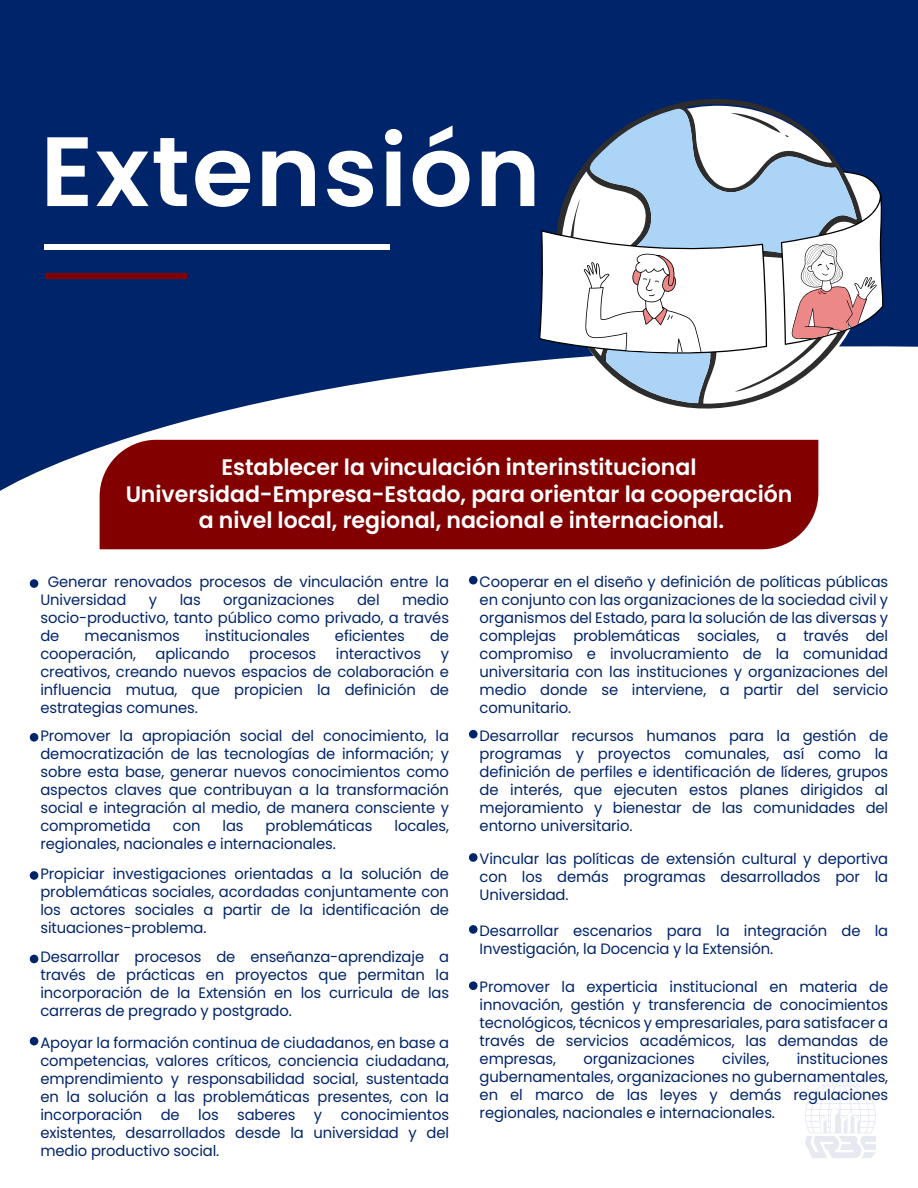
<style>
.page{position:relative;width:918px;height:1188px;background:#fff}
.page>*{position:absolute;margin:0;border:0;box-sizing:border-box;transform-origin:0 0}
.t1{font:600 98.4px "Poppins";letter-spacing:.02em;color:#fff}
.t2{font:600 22.35px/26.8px "Poppins";color:#fff;text-align:center}
.t3{font:15px/18px "Poppins";letter-spacing:-.01em;color:#002469;text-align:justify}
</style>
<div class="page">
<svg style="left:0;top:0;width:918px;height:491px;background:#1f3f7b"></svg>
<svg style="left:805px;top:1080px;width:71px;height:78px"></svg>
<div style="left:45px;top:244px;width:345px;height:6px;background:#fff"></div>
<div style="left:45px;top:273px;width:141px;height:6px;background:#820000"></div>
<div style="left:30px;top:579px;width:8px;height:9px;background:#002469;border-radius:50%"></div>
<div style="left:30px;top:733px;width:8px;height:9px;background:#002469;border-radius:50%"></div>
<div style="left:30px;top:871px;width:8px;height:9px;background:#002469;border-radius:50%"></div>
<div style="left:30px;top:955px;width:8px;height:8px;background:#002469;border-radius:50%"></div>
<div style="left:30px;top:1037px;width:8px;height:8px;background:#002469;border-radius:50%"></div>
<div style="left:469px;top:576px;width:9px;height:8px;background:#002469;border-radius:50%"></div>
<div style="left:469px;top:730px;width:9px;height:8px;background:#002469;border-radius:50%"></div>
<div style="left:469px;top:853px;width:9px;height:9px;background:#002469;border-radius:50%"></div>
<div style="left:469px;top:925px;width:9px;height:9px;background:#002469;border-radius:50%"></div>
<div style="left:469px;top:981px;width:9px;height:9px;background:#002469;border-radius:50%"></div>
<div style="left:100px;top:440px;width:718px;height:109px;background:#820000"></div>
<svg style="left:538px;top:98px;width:334px;height:322px"></svg>
<svg style="left:590px;top:108px;width:267px;height:295px"></svg>
<svg style="left:539px;top:170px;width:345px;height:222px"></svg>
<h1 class="t1" style="left:40px;top:115px;width:502px">Extensión</h1>
<h2 class="t2" style="left:126px;top:454px;width:668px">Establecer la vinculación interinstitucional<br>Universidad-Empresa-Estado, para orientar la cooperación a nivel local, regional, nacional e internacional.</h2>
<p class="t3" style="left:40px;top:573px;width:410px;text-indent:7px">Generar renovados procesos de vinculación entre la<br>Universidad</p>
<p class="t3" style="left:40px;top:591px;width:410px;text-indent:362px">medio socio-productivo, tanto público como privado, a través de</p>
<p class="t3" style="left:149px;top:591px;width:10px">y</p>
<p class="t3" style="left:180px;top:591px;width:23px">las</p>
<p class="t3" style="left:223px;top:591px;width:113px">organizaciones</p>
<p class="t3" style="left:357px;top:591px;width:24px">del</p>
<p class="t3" style="left:85px;top:627px;width:97px">mecanismos</p>
<p class="t3" style="left:205px;top:627px;width:106px">institucionales</p>
<p class="t3" style="left:335px;top:627px;width:71px">eficientes</p>
<p class="t3" style="left:430px;top:627px;width:21px">de</p>
<p class="t3" style="left:40px;top:645px;width:97px">cooperación,</p>
<p class="t3" style="left:156px;top:645px;width:76px">aplicando</p>
<p class="t3" style="left:249px;top:645px;width:69px">procesos</p>
<p class="t3" style="left:336px;top:645px;width:87px">interactivos</p>
<p class="t3" style="left:40px;top:645px;width:410px;text-indent:400px">y creativos, creando nuevos espacios de colaboración e influencia mutua, que propicien la definición de estrategias comunes.</p>
<p class="t3" style="left:40px;top:726px;width:410px">Promover la apropiación social del conocimiento, la democratización de las tecnologías de información; y sobre esta base, generar nuevos conocimientos como aspectos claves que contribuyan a la transformación social e integración al medio, de manera consciente y comprometida</p>
<p class="t3" style="left:173px;top:816px;width:29px">con</p>
<p class="t3" style="left:223px;top:816px;width:23px">las</p>
<p class="t3" style="left:266px;top:816px;width:109px">problemáticas</p>
<p class="t3" style="left:395px;top:816px;width:56px">locales,</p>
<p class="t3" style="left:40px;top:828px;width:410px;line-height:30.2px">regionales, nacionales e internacionales.<br>Propiciar investigaciones orientadas a la solución de</p>
<p class="t3" style="left:40px;top:883px;width:410px">problemáticas sociales, acordadas conjuntamente con los actores sociales a partir de la identificación de situaciones-problema.</p>
<p class="t3" style="left:40px;top:948px;width:410px">Desarrollar procesos de enseñanza-aprendizaje a través de prácticas en proyectos que permitan la incorporación de la Extensión en los curricula de las carreras de pregrado y postgrado.</p>
<p class="t3" style="left:40px;top:1034px;width:410px">Apoyar la formación continua de ciudadanos, en base a competencias, valores críticos, conciencia ciudadana, emprendimiento y responsabilidad social, sustentada en la solución a las problemáticas presentes, con la incorporación de los saberes y conocimientos existentes, desarrollados desde la universidad y del medio productivo social.</p>
<p class="t3" style="left:480px;top:573px;width:410px">Cooperar en el diseño y definición de políticas públicas en conjunto con las organizaciones de la sociedad civil y organismos del Estado, para la solución de las diversas y complejas problemáticas sociales, a través del compromiso e involucramiento de la comunidad universitaria con las instituciones y organizaciones del medio donde se interviene, a partir del servicio comunitario.</p>
<p class="t3" style="left:480px;top:727px;width:410px">Desarrollar recursos humanos para la gestión de programas y proyectos comunales, así como la definición de perfiles e identificación de líderes, grupos de interés, que ejecuten estos planes dirigidos al mejoramiento y bienestar de las comunidades del entorno universitario.</p>
<p class="t3" style="left:480px;top:850px;width:410px">Vincular las políticas de extensión cultural y deportiva con los demás programas desarrollados por la Universidad.</p>
<p class="t3" style="left:480px;top:922px;width:410px">Desarrollar escenarios para la integración de la<br>Investigación, la Docencia y la Extensión.</p>
<p class="t3" style="left:480px;top:978px;width:410px">Promover la experticia institucional en materia de innovación, gestión y transferencia de conocimientos tecnológicos, técnicos y empresariales, para satisfacer a través de servicios académicos, las demandas de empresas,</p>
<p class="t3" style="left:480px;top:1050px;width:410px;text-indent:317px">instituciones gubernamentales, organizaciones no gubernamentales, en el marco de las leyes y demás regulaciones regionales, nacionales e internacionales.</p>
<p class="t3" style="left:583px;top:1050px;width:113px">organizaciones</p>
<p class="t3" style="left:722px;top:1050px;width:49px">civiles,</p>
</div>
